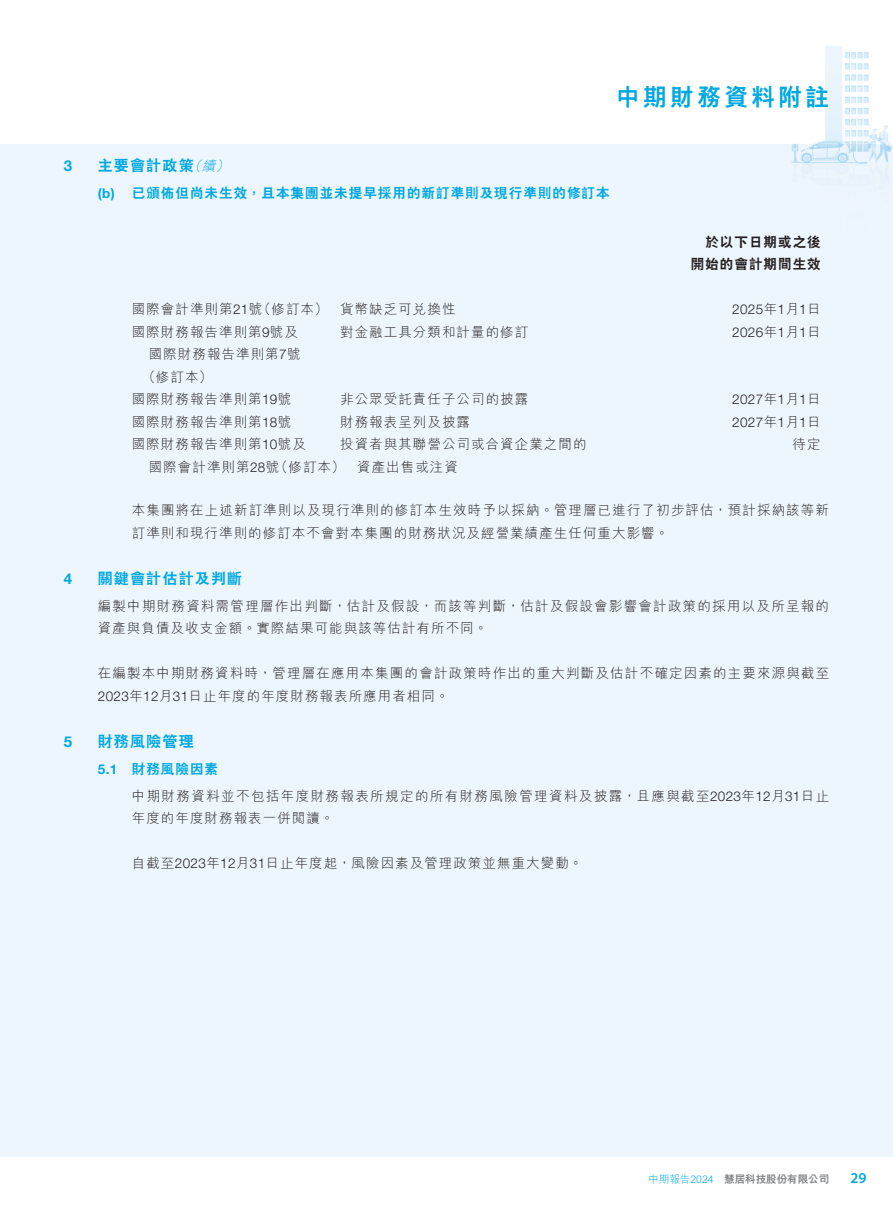
<style>
.page{position:relative;width:893px;height:1212px;background:#fff}
.page>*{position:absolute;margin:0;border:0;box-sizing:border-box;transform-origin:0 0}
.t1{font:800 24px "M Hei HK";letter-spacing:.125em;color:#00a8e2}
._01_H1{font:800 15px "C Hei 2 HK";letter-spacing:.08em;color:#00a8e2}
._01_H1-2{font:700 15px "Helvetica Neue LT Std";color:#00a8e2}
.t2{font:600 15px "Myriad Pro";color:#00a8e2}
._00_txt{font:300 13.5px/22.5px "M Hei HK";letter-spacing:.08em;color:#231f20}
._50_Table_txt_sub{font:300 13.5px/22.5px "M Hei HK";letter-spacing:.08em;color:#231f20}
._50_Table_txt{font:300 13.5px/22.5px "M Hei HK";letter-spacing:.08em;color:#231f20}
._00_txt-2{font:300 13.5px/22.5px "M Hei HK";letter-spacing:.105em;color:#231f20}
._02_H2{font:800 13.5px "C Hei 2 HK";letter-spacing:.08em;color:#00a8e2}
._50_Table_txt-2{font:300 13.5px "Helvetica Neue LT Std";letter-spacing:.03em;color:#231f20}
._50_Table_txt-3{font:800 13.5px/22.5px "C Hei 2 HK";letter-spacing:.08em;color:#231f20;text-align:right}
.t3{font:800 10.5px "M Hei HK";color:#808285}
.s1{font-family:"M Hei HK";font-weight:300;font-style:italic;font-size:13.5px}
.s2{font-family:"Helvetica Neue LT Std";font-weight:700}
.s3{font-family:"Helvetica Neue LT Std"}
.s4{font-family:"M Hei HK"}
.s5{font-weight:300;color:#00a8e2}
</style>
<div class="page">
<h1 class="t1" style="left:616px;top:86px;width:215px">中期財務資料附註</h1>
<p class="_01_H1-2" style="left:64px;top:156px;width:10px">3</p>
<p class="_01_H1" style="left:98px;top:158px;width:136px">主要會計政策<span class="s1">（續）</span></p>
<p class="_02_H2" style="left:98px;top:186px;width:513px"><span class="s2">(b)</span> 已頒佈但尚未生效，且本集團並未提早採用的新訂準則及現行準則的修訂本</p>
<p class="_50_Table_txt-3" style="left:691px;top:230px;width:131px">於以下日期或之後開始的會計期間生效</p>
<p class="_50_Table_txt_sub" style="left:132px;top:298px;width:198px">國際會計準則第<span class="s3">21</span>號（修訂本）</p>
<p class="_50_Table_txt" style="left:340px;top:298px;width:117px">貨幣缺乏可兌換性</p>
<p class="_50_Table_txt-2" style="left:732px;top:301px;width:90px">2025<span class="s4">年</span>1<span class="s4">月</span>1<span class="s4">日</span></p>
<p class="_50_Table_txt_sub" style="left:132px;top:320px;width:168px">國際財務報告準則第<span class="s3">9</span>號及</p>
<p class="_50_Table_txt_sub" style="left:149px;top:343px;width:153px">國際財務報告準則第<span class="s3">7</span>號</p>
<p class="_50_Table_txt_sub" style="left:142px;top:365px;width:72px">（修訂本）</p>
<p class="_50_Table_txt" style="left:340px;top:320px;width:190px">對金融工具分類和計量的修訂</p>
<p class="_50_Table_txt-2" style="left:732px;top:324px;width:90px">2026<span class="s4">年</span>1<span class="s4">月</span>1<span class="s4">日</span></p>
<p class="_50_Table_txt_sub" style="left:132px;top:388px;width:161px">國際財務報告準則第<span class="s3">19</span>號</p>
<p class="_50_Table_txt" style="left:340px;top:388px;width:190px">非公眾受託責任子公司的披露</p>
<p class="_50_Table_txt-2" style="left:732px;top:391px;width:90px">2027<span class="s4">年</span>1<span class="s4">月</span>1<span class="s4">日</span></p>
<p class="_50_Table_txt_sub" style="left:132px;top:410px;width:161px">國際財務報告準則第<span class="s3">18</span>號</p>
<p class="_50_Table_txt" style="left:340px;top:410px;width:131px">財務報表呈列及披露</p>
<p class="_50_Table_txt-2" style="left:732px;top:414px;width:90px">2027<span class="s4">年</span>1<span class="s4">月</span>1<span class="s4">日</span></p>
<p class="_50_Table_txt_sub" style="left:149px;top:433px;width:198px;text-indent:-17px">國際財務報告準則第<span class="s3">10</span>號及<br>國際會計準則第<span class="s3">28</span>號（修訂本）</p>
<p class="_50_Table_txt" style="left:357px;top:433px;width:231px;text-indent:-17px">投資者與其聯營公司或合資企業之間的資產出售或注資</p>
<p class="_50_Table_txt" style="left:793px;top:433px;width:30px">待定</p>
<p class="_00_txt" style="left:132px;top:499px;width:699px">本集團將在上述新訂準則以及現行準則的修訂本生效時予以採納。管理層已進行了初步評估，預計採納該等新訂準則和現行準則的修訂本不會對本集團的財務狀況及經營業績產生任何重大影響。</p>
<p class="_01_H1-2" style="left:64px;top:569px;width:10px">4</p>
<p class="_01_H1" style="left:98px;top:571px;width:146px">關鍵會計估計及判斷</p>
<p class="_00_txt" style="left:98px;top:594px;width:733px">編製中期財務資料需管理層作出判斷，估計及假設，而該等判斷，估計及假設會影響會計政策的採用以及所呈報的資產與負債及收支金額。實際結果可能與該等估計有所不同。</p>
<p class="_00_txt" style="left:98px;top:662px;width:733px">在編製本中期財務資料時，管理層在應用本集團的會計政策時作出的重大判斷及估計不確定因素的主要來源與截至<br><span class="s3">2023</span>年<span class="s3">12</span>月<span class="s3">31</span>日止年度的年度財務報表所應用者相同。</p>
<p class="_01_H1-2" style="left:64px;top:733px;width:10px">5</p>
<p class="_01_H1" style="left:98px;top:734px;width:97px">財務風險管理</p>
<p class="_02_H2" style="left:98px;top:762px;width:122px"><span class="s2">5.1</span> 財務風險因素</p>
<p class="_00_txt-2" style="left:132px;top:784px;width:699px">中期財務資料並不包括年度財務報表所規定的所有財務風險管理資料及披露，且應與截至<span class="s3">2023</span>年<span class="s3">12</span>月<span class="s3">31</span>日止年度的年度財務報表一併閱讀。</p>
<p class="_00_txt" style="left:132px;top:852px;width:452px">自截至<span class="s3">2023</span>年<span class="s3">12</span>月<span class="s3">31</span>日止年度起，風險因素及管理政策並無重大變動。</p>
<p class="t3" style="left:648px;top:1173px;width:182px"><span class="s5">中期報告2024</span> 慧居科技股份有限公司</p>
<p class="t2" style="left:850px;top:1168px;width:18px">29</p>
</div>
